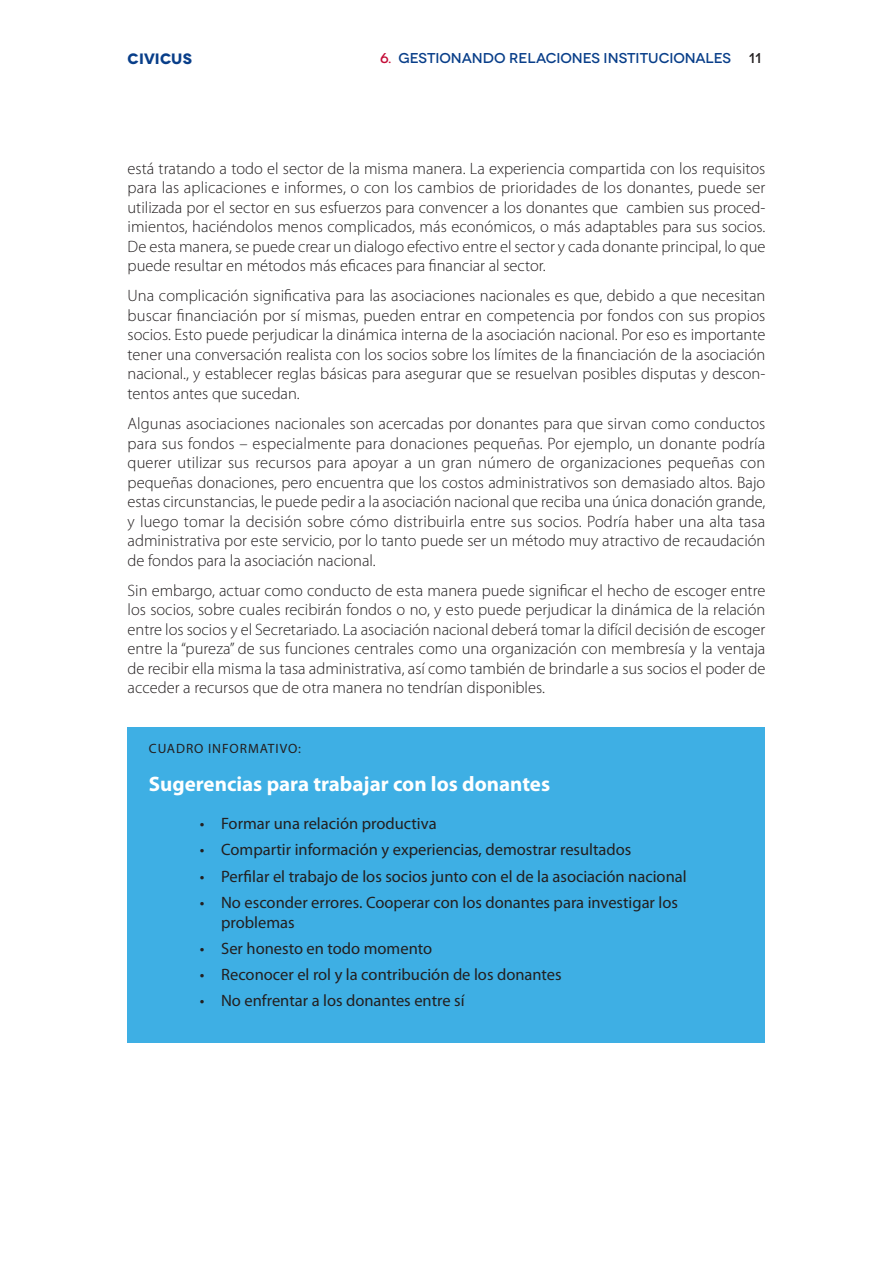
<style>
.page{position:relative;width:893px;height:1263px;background:#fff}
.page>*{position:absolute;margin:0;border:0;box-sizing:border-box;transform-origin:0 0}
.t1{font:700 21px "Myriad Pro";color:#fff}
.t2{font:300 16.5px/19.5px "Myriad Pro";color:#231f20;text-align:justify}
.t3{font:16.5px/19.5px "Myriad Pro";color:#231f20}
.t4{font:700 15px "Novecentowide";letter-spacing:.01em;color:#083e89}
.t5{font:500 14.25px "Novecentowide";letter-spacing:-.005em;color:#083e89}
.t6{font:500 14.25px "Novecentowide";color:#231f20}
.t7{font:13.5px "Myriad Pro";letter-spacing:.07em;color:#231f20}
.s1{color:#c40c37}
</style>
<div class="page">
<div style="left:128px;top:728px;width:637px;height:315px;background:#3eafe4"></div>
<p class="t4" style="left:128px;top:50px;width:66px">CIVICUS</p>
<p class="t5" style="left:380px;top:50px;width:352px"><span class="s1">6.</span> GESTIONANDO RELACIONES INSTITUCIONALES</p>
<p class="t6" style="left:749px;top:50px;width:14px">11</p>
<p class="t2" style="left:128px;top:160px;width:639px">está tratando a todo el sector de la misma manera. La experiencia compartida con los requisitos para las aplicaciones e informes, o con los cambios de prioridades de los donantes, puede ser utilizada por el sector en sus esfuerzos para convencer a los donantes que cambien sus proced&shy;imientos, haciéndolos menos complicados, más económicos, o más adaptables para sus socios.<br>De esta manera, se puede crear un dialogo efectivo entre el sector y cada donante principal, lo que puede resultar en métodos más eficaces para financiar al sector.</p>
<p class="t2" style="left:128px;top:287px;width:639px">Una complicación significativa para las asociaciones nacionales es que, debido a que necesitan buscar financiación por sí mismas, pueden entrar en competencia por fondos con sus propios socios. Esto puede perjudicar la dinámica interna de la asociación nacional. Por eso es importante tener una conversación realista con los socios sobre los límites de la financiación de la asociación nacional., y establecer reglas básicas para asegurar que se resuelvan posibles disputas y descon&shy;tentos antes que sucedan.</p>
<p class="t2" style="left:128px;top:415px;width:639px">Algunas asociaciones nacionales son acercadas por donantes para que sirvan como conductos para sus fondos – especialmente para donaciones pequeñas. Por ejemplo, un donante podría querer utilizar sus recursos para apoyar a un gran número de organizaciones pequeñas con pequeñas donaciones, pero encuentra que los costos administrativos son demasiado altos. Bajo estas circunstancias, le puede pedir a la asociación nacional que reciba una única donación grande, y luego tomar la decisión sobre cómo distribuirla entre sus socios. Podría haber una alta tasa administrativa por este servicio, por lo tanto puede ser un método muy atractivo de recaudación de fondos para la asociación nacional.</p>
<p class="t2" style="left:128px;top:581px;width:639px">Sin embargo, actuar como conducto de esta manera puede significar el hecho de escoger entre los socios, sobre cuales recibirán fondos o no, y esto puede perjudicar la dinámica de la relación entre los socios y el Secretariado. La asociación nacional deberá tomar la difícil decisión de escoger entre la “pureza” de sus funciones centrales como una organización con membresía y la ventaja de recibir ella misma la tasa administrativa, así como también de brindarle a sus socios el poder de acceder a recursos que de otra manera no tendrían disponibles.</p>
<p class="t7" style="left:149px;top:744px;width:154px">CUADRO INFORMATIVO:</p>
<p class="t1" style="left:149px;top:776px;width:403px">Sugerencias para trabajar con los donantes</p>
<p class="t3" style="left:200px;top:815px;width:238px">• Formar una relación productiva</p>
<p class="t3" style="left:200px;top:841px;width:433px">• Compartir información y experiencias, demostrar resultados</p>
<p class="t3" style="left:200px;top:868px;width:488px">• Perfilar el trabajo de los socios junto con el de la asociación nacional</p>
<p class="t3" style="left:221px;top:894px;width:458px;text-indent:-21px">• No esconder errores. Cooperar con los donantes para investigar los problemas</p>
<p class="t3" style="left:200px;top:940px;width:234px">• Ser honesto en todo momento</p>
<p class="t3" style="left:200px;top:966px;width:363px">• Reconocer el rol y la contribución de los donantes</p>
<p class="t3" style="left:200px;top:992px;width:266px">• No enfrentar a los donantes entre sí</p>
</div>
